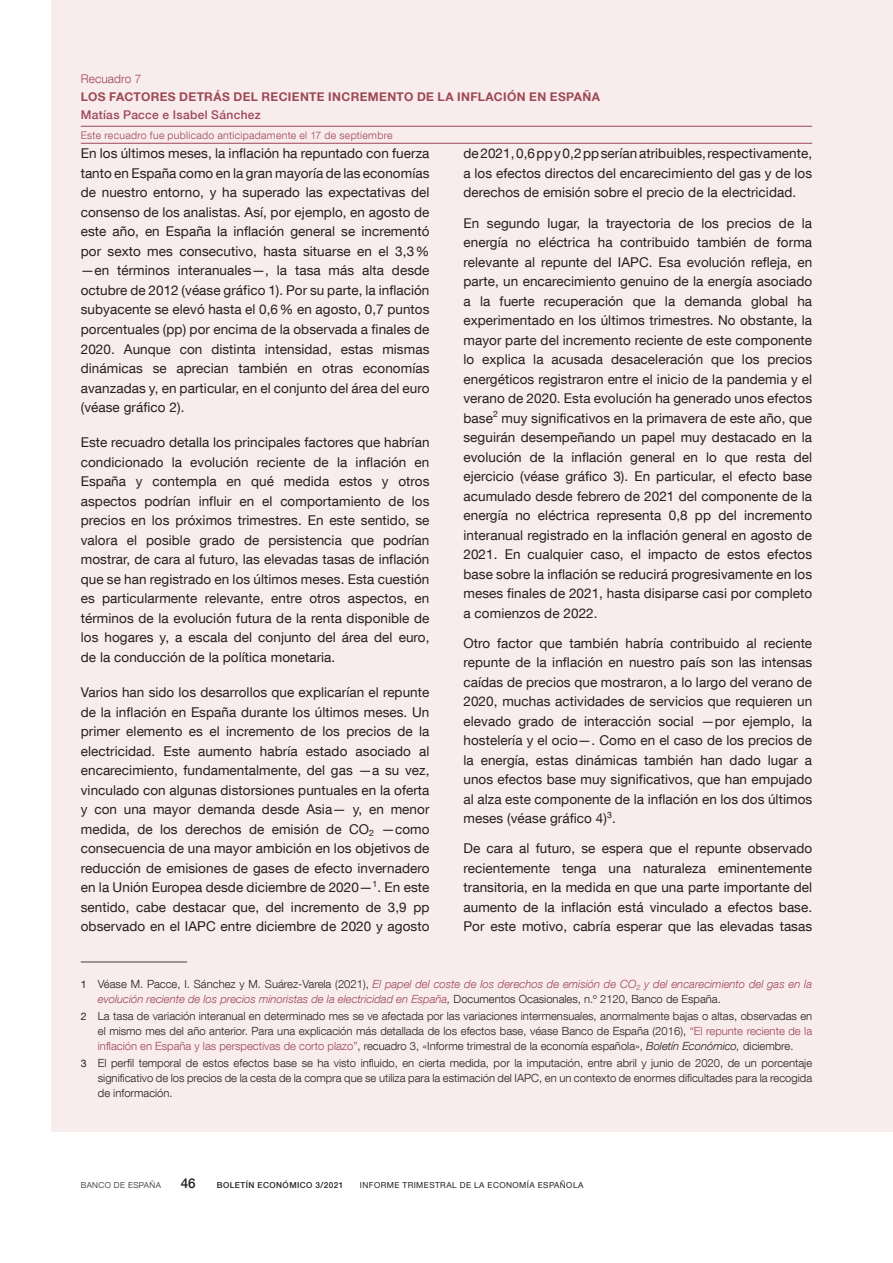
<style>
.page{position:relative;width:893px;height:1263px;background:#fff}
.page>*{position:absolute;margin:0;border:0;box-sizing:border-box;transform-origin:0 0}
.Texto_recuadro{font:13.5px/19.5px "Bd E Neue Helvetica";letter-spacing:.005em;color:#231f20;text-align:justify}
.t1{font:500 13.5px "Bd E Neue Helvetica";color:#231f20}
.Título_recuadro{font:700 12px "Bd E Neue Helvetica";letter-spacing:.03em;color:#9d4855}
.Autores_recuadro{font:500 12px "Bd E Neue Helvetica";letter-spacing:.025em;color:#9d4855}
.Numero_recuadro{font:300 12px "Bd E Neue Helvetica";letter-spacing:.005em;color:#9d4855}
.Citas_recuadro{font:300 11.25px/15px "Bd E Neue Helvetica";color:#231f20;text-align:justify}
.Citas_recuadro-2{font:italic 300 11.25px/15px "Bd E Neue Helvetica";color:#9d4855}
.Informacion_recuadro{font:300 10.5px "Bd E Neue Helvetica";letter-spacing:.03em;color:#9d4855}
.t2{font:8.25px "Bd E Neue Helvetica";letter-spacing:.05em;color:#231f20}
.t3{font:500 8.25px "Bd E Neue Helvetica";letter-spacing:.05em;color:#231f20}
.t4{font:300 8.25px "Bd E Neue Helvetica";letter-spacing:.05em;color:#231f20}
.s1{font-weight:400;font-style:normal;font-size:10.5px;color:#231f20}
.s2{font-style:normal;color:#231f20}
.s3{color:#231f20}
.s4{font-weight:400;font-size:10.5px}
.s5{color:#9d4855}
.s6{font-style:italic}
</style>
<div class="page">
<div style="left:51px;top:0;width:842px;height:1131px;background:#f9eced"></div>
<hr style="left:81px;top:143px;width:731px;height:1px;background:#9d4855">
<hr style="left:81px;top:126px;width:731px;height:1px;background:#9d4855">
<hr style="left:81px;top:961px;width:106px;height:1px;background:#3e3e3f">
<p class="Numero_recuadro" style="left:81px;top:72px;width:62px">Recuadro 7</p>
<h4 class="Título_recuadro" style="left:81px;top:90px;width:521px">LOS FACTORES DETRÁS DEL RECIENTE INCREMENTO DE LA INFLACIÓN EN ESPAÑA</h4>
<p class="Autores_recuadro" style="left:81px;top:108px;width:182px">Matías Pacce e Isabel Sánchez</p>
<p class="Informacion_recuadro" style="left:81px;top:129px;width:313px">Este recuadro fue publicado anticipadamente el 17 de septiembre</p>
<p class="Texto_recuadro" style="left:81px;top:144px;width:350px">En los últimos meses, la inflación ha repuntado con fuerza tanto en España como en la gran mayoría de las economías de nuestro entorno, y ha superado las expectativas del consenso de los analistas. Así, por ejemplo, en agosto de este año, en España la inflación general se incrementó por sexto mes consecutivo, hasta situarse en el 3,3% —en términos interanuales—, la tasa más alta desde octubre de 2012 (véase gráfico 1). Por su parte, la inflación subyacente se elevó hasta el 0,6% en agosto, 0,7 puntos porcentuales (pp) por encima de la observada a finales de 2020. Aunque con distinta intensidad, estas mismas dinámicas se aprecian también en otras economías avanzadas y, en particular, en el conjunto del área del euro (véase gráfico 2).</p>
<p class="Texto_recuadro" style="left:81px;top:432px;width:350px">Este recuadro detalla los principales factores que habrían condicionado la evolución reciente de la inflación en España y contempla en qué medida estos y otros aspectos podrían influir en el comportamiento de los precios en los próximos trimestres. En este sentido, se valora el posible grado de persistencia que podrían mostrar, de cara al futuro, las elevadas tasas de inflación que se han registrado en los últimos meses. Esta cuestión es particularmente relevante, entre otros aspectos, en términos de la evolución futura de la renta disponible de los hogares y, a escala del conjunto del área del euro, de la conducción de la política monetaria.</p>
<p class="Texto_recuadro" style="left:81px;top:682px;width:350px">Varios han sido los desarrollos que explicarían el repunte de la inflación en España durante los últimos meses. Un primer elemento es el incremento de los precios de la electricidad. Este aumento habría estado asociado al encarecimiento, fundamentalmente, del gas —a su vez, vinculado con algunas distorsiones puntuales en la oferta y con una mayor demanda desde Asia— y, en menor medida, de los derechos de emisión de CO<sub>2</sub> —como consecuencia de una mayor ambición en los objetivos de reducción de emisiones de gases de efecto invernadero en la Unión Europea desde diciembre de 2020—<sup>1</sup>. En este sentido, cabe destacar que, del incremento de 3,9 pp observado en el IAPC entre diciembre de 2020 y agosto</p>
<p class="Texto_recuadro" style="left:463px;top:144px;width:350px">de 2021, 0,6 pp y 0,2 pp serían atribuibles, respectivamente, a los efectos directos del encarecimiento del gas y de los derechos de emisión sobre el precio de la electricidad.</p>
<p class="Texto_recuadro" style="left:463px;top:213px;width:350px">En segundo lugar, la trayectoria de los precios de la energía no eléctrica ha contribuido también de forma relevante al repunte del IAPC. Esa evolución refleja, en parte, un encarecimiento genuino de la energía asociado a la fuerte recuperación que la demanda global ha experimentado en los últimos trimestres. No obstante, la mayor parte del incremento reciente de este componente lo explica la acusada desaceleración que los precios energéticos registraron entre el inicio de la pandemia y el verano de 2020. Esta evolución ha generado unos efectos base<sup>2</sup> muy significativos en la primavera de este año, que seguirán desempeñando un papel muy destacado en la evolución de la inflación general en lo que resta del ejercicio (véase gráfico 3). En particular, el efecto base acumulado desde febrero de 2021 del componente de la energía no eléctrica representa 0,8 pp del incremento interanual registrado en la inflación general en agosto de 2021. En cualquier caso, el impacto de estos efectos base sobre la inflación se reducirá progresivamente en los meses finales de 2021, hasta disiparse casi por completo a comienzos de 2022.</p>
<p class="Texto_recuadro" style="left:463px;top:633px;width:350px">Otro factor que también habría contribuido al reciente repunte de la inflación en nuestro país son las intensas caídas de precios que mostraron, a lo largo del verano de 2020, muchas actividades de servicios que requieren un elevado grado de interacción social —por ejemplo, la hostelería y el ocio—. Como en el caso de los precios de la energía, estas dinámicas también han dado lugar a unos efectos base muy significativos, que han empujado al alza este componente de la inflación en los dos últimos meses (véase gráfico 4)<sup>3</sup>.</p>
<p class="Texto_recuadro" style="left:463px;top:838px;width:350px">De cara al futuro, se espera que el repunte observado recientemente tenga una naturaleza eminentemente transitoria, en la medida en que una parte importante del aumento de la inflación está vinculado a efectos base.<br>Por este motivo, cabría esperar que las elevadas tasas</p>
<p class="Citas_recuadro-2" style="left:98px;top:976px;width:716px;text-indent:-17px"><span class="s1">1</span> <span class="s2">Véase M. Pacce, I. Sánchez y M. Suárez-Varela (2021),</span> El papel del coste de los derechos de emisión de CO<sub>2</sub> y del encarecimiento del gas en la evolución reciente de los precios minoristas de la electricidad en España<span class="s3">,</span> <span class="s2">Documentos Ocasionales, n.º 2120, Banco de España.</span></p>
<p class="Citas_recuadro" style="left:98px;top:1008px;width:716px;text-indent:-17px"><span class="s4">2</span> La tasa de variación interanual en determinado mes se ve afectada por las variaciones intermensuales, anormalmente bajas o altas, observadas en el mismo mes del año anterior. Para una explicación más detallada de los efectos base, véase Banco de España (2016), <span class="s5">“El repunte reciente de la inflación en España y las perspectivas de corto plazo”</span>, recuadro 3, «Informe trimestral de la economía española», <span class="s6">Boletín Económico,</span> diciembre.</p>
<p class="Citas_recuadro" style="left:98px;top:1055px;width:716px;text-indent:-17px"><span class="s4">3</span> El perfil temporal de estos efectos base se ha visto influido, en cierta medida, por la imputación, entre abril y junio de 2020, de un porcentaje significativo de los precios de la cesta de la compra que se utiliza para la estimación del IAPC, en un contexto de enormes dificultades para la recogida de información.</p>
<p class="t4" style="left:81px;top:1180px;width:82px">BANCO DE ESPAÑA</p>
<p class="t1" style="left:181px;top:1175px;width:16px">46</p>
<p class="t3" style="left:217px;top:1180px;width:128px">BOLETÍN ECONÓMICO 3/2021</p>
<p class="t2" style="left:360px;top:1180px;width:225px">INFORME TRIMESTRAL DE LA ECONOMÍA ESPAÑOLA</p>
</div>
